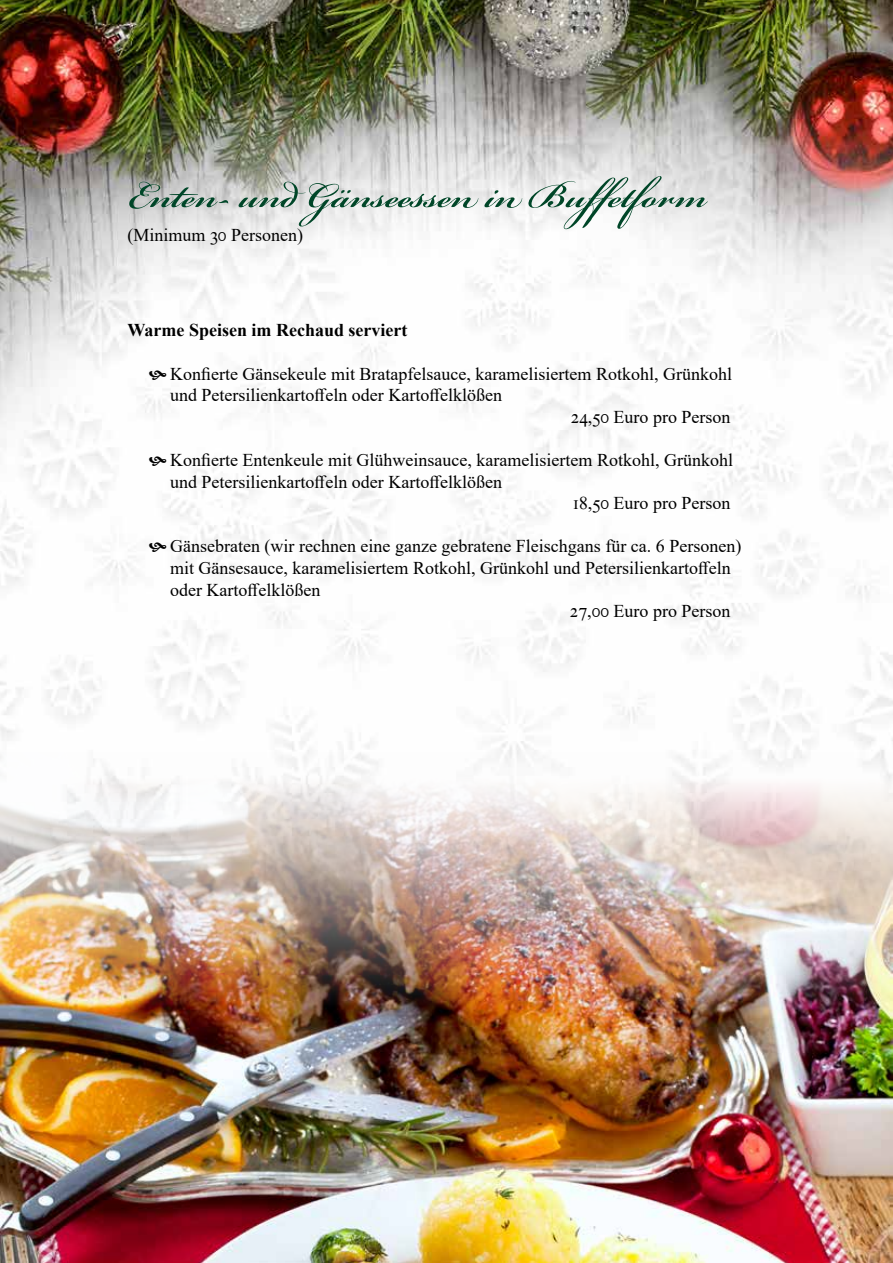
<style>
.page{position:relative;width:893px;height:1263px;background:#fff}
.page>*{position:absolute;margin:0;border:0;box-sizing:border-box;transform-origin:0 0}
.t1{font:600 54px "Bickham Script Pro 3";color:#004628}
.t2{font:18px "Times New Roman";color:#000}
.t3{font:700 18px "Times New Roman";color:#000}
</style>
<div class="page">
<img style="left:0;top:0;width:893px;height:753px">
<img style="left:0;top:753px;width:893px;height:510px">
<svg style="left:149px;top:370px;width:17px;height:10px"></svg>
<svg style="left:149px;top:456px;width:17px;height:10px"></svg>
<svg style="left:149px;top:543px;width:17px;height:9px"></svg>
<h1 class="t1" style="left:128px;top:157px;width:581px">Enten- und Gänseessen in Buffetform</h1>
<p class="t2" style="left:128px;top:222px;width:177px">(Minimum 30 Personen)</p>
<p class="t3" style="left:128px;top:317px;width:281px">Warme Speisen im Rechaud serviert</p>
<p class="t2" style="left:170px;top:361px;width:563px">Konfierte Gänsekeule mit Bratapfelsauce, karamelisiertem Rotkohl, Grünkohl</p>
<p class="t2" style="left:170px;top:382px;width:334px">und Petersilienkartoffeln oder Kartoffelklößen</p>
<p class="t2" style="left:571px;top:404px;width:161px">24,50 Euro pro Person</p>
<p class="t2" style="left:170px;top:447px;width:564px">Konfierte Entenkeule mit Glühweinsauce, karamelisiertem Rotkohl, Grünkohl</p>
<p class="t2" style="left:170px;top:469px;width:334px">und Petersilienkartoffeln oder Kartoffelklößen</p>
<p class="t2" style="left:573px;top:490px;width:159px">18,50 Euro pro Person</p>
<p class="t2" style="left:170px;top:534px;width:573px">Gänsebraten (wir rechnen eine ganze gebratene Fleischgans für ca. 6 Personen)</p>
<p class="t2" style="left:170px;top:555px;width:562px">mit Gänsesauce, karamelisiertem Rotkohl, Grünkohl und Petersilienkartoffeln</p>
<p class="t2" style="left:170px;top:577px;width:152px">oder Kartoffelklößen</p>
<p class="t2" style="left:570px;top:598px;width:162px">27,00 Euro pro Person</p>
</div>
